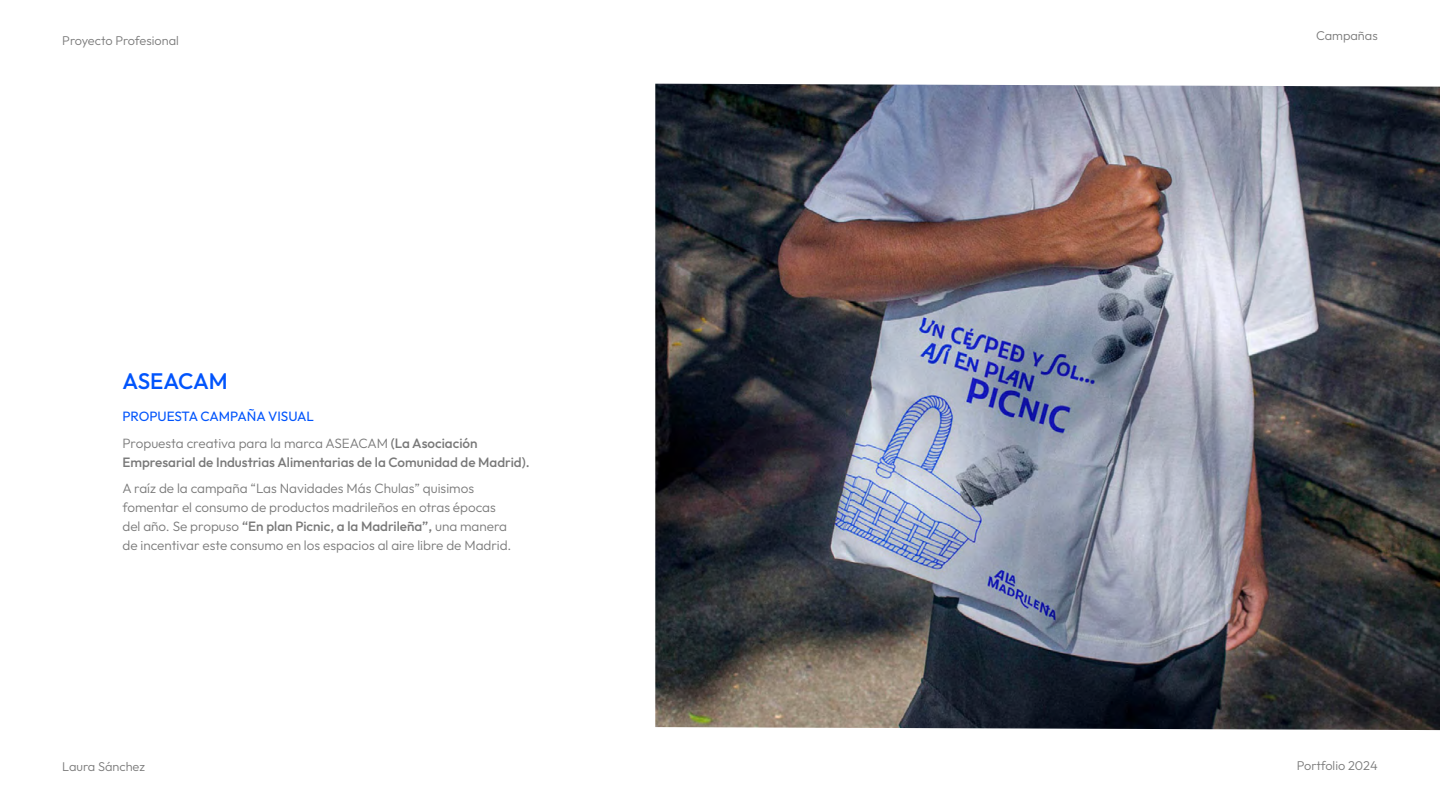
<style>
.page{position:relative;width:1440px;height:810px;background:#fff}
.page>*{position:absolute;margin:0;border:0;box-sizing:border-box;transform-origin:0 0}
.t1{font:500 22.5px "Outfit";letter-spacing:-.015em;color:#0054fc}
.t2{font:300 13.5px/18.8px "Outfit";color:#797979}
.t3{font:500 13.5px/18.8px "Outfit";color:#797979}
.t4{font:13.5px "Outfit";letter-spacing:-.01em;color:#0054fc}
.t5{font:300 12.75px "Outfit";color:#797979}
.s1{font-weight:300}
.s2{font-weight:500}
</style>
<div class="page">
<img style="left:655px;top:84px;width:785px;height:646px">
<p class="t5" style="left:62px;top:33px;width:118px">Proyecto Profesional</p>
<h1 class="t1" style="left:122px;top:366px;width:107px">ASEACAM</h1>
<p class="t4" style="left:122px;top:408px;width:193px">PROPUESTA CAMPAÑA VISUAL</p>
<p class="t3" style="left:122px;top:434px;width:409px"><span class="s1">Propuesta creativa para la marca ASEACAM</span> (La Asociación<br>Empresarial de Industrias Alimentarias de la Comunidad de Madrid).</p>
<p class="t2" style="left:122px;top:479px;width:391px">A raíz de la campaña “Las Navidades Más Chulas” quisimos fomentar el consumo de productos madrileños en otras épocas del año. Se propuso <span class="s2">“En plan Picnic, a la Madrileña”,</span> una manera de incentivar este consumo en los espacios al aire libre de Madrid.</p>
<p class="t5" style="left:1316px;top:28px;width:63px">Campañas</p>
<p class="t5" style="left:62px;top:759px;width:84px">Laura Sánchez</p>
<p class="t5" style="left:1297px;top:758px;width:82px">Portfolio 2024</p>
</div>
